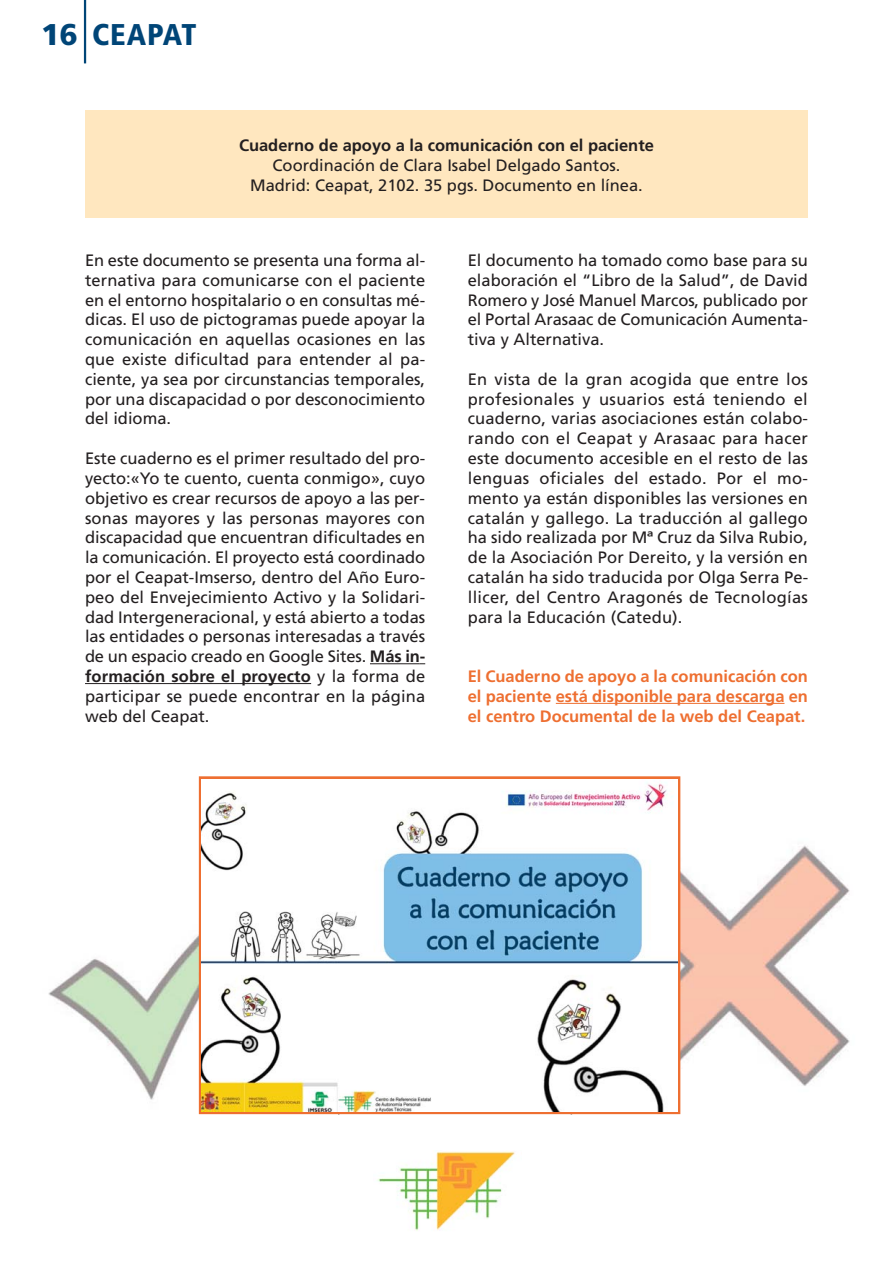
<style>
.page{position:relative;width:893px;height:1263px;background:#fff}
.page>*{position:absolute;margin:0;border:0;box-sizing:border-box;transform-origin:0 0}
.t1{font:900 condensed 30px "Frutiger";letter-spacing:.03em;color:#004577}
.t2{font:16.5px/19.8px "Frutiger";color:#231f20;text-align:justify}
.t3{font:700 16.5px/19.8px "Frutiger";color:#ee6f31;text-align:justify}
.s1{font-stretch:normal}
.s2{font-weight:700}
</style>
<div class="page">
<hr style="left:84px;top:0;width:2px;height:63px;background:#004577">
<div style="left:85px;top:111px;width:723px;height:107px;background:#ffe7bf"></div>
<hr style="left:370px;top:663px;width:50px;height:1px;background:#231f20">
<hr style="left:85px;top:683px;width:226px;height:1px;background:#231f20">
<hr style="left:556px;top:703px;width:228px;height:1px;background:#ee6f31">
<img style="left:48px;top:815px;width:802px;height:299px">
<img style="left:377px;top:1151px;width:138px;height:80px">
<div style="left:199px;top:776px;width:481px;height:338px;border:3px solid #ee6f31"></div>
<img style="left:202px;top:779px;width:475px;height:332px">
<p class="t1" style="left:41px;top:23px;width:157px"><span class="s1">16</span> CEAPAT</p>
<p class="t2" style="left:239px;top:137px;width:416px;text-align:center"><span class="s2">Cuaderno de apoyo a la comunicación con el paciente<br></span>Coordinación de Clara Isabel Delgado Santos.<br>Madrid: Ceapat, 2102. 35 pgs. Documento en línea.</p>
<p class="t2" style="left:85px;top:252px;width:342px">En este documento se presenta una forma al&shy;ternativa para comunicarse con el paciente en el entorno hospitalario o en consultas mé&shy;dicas. El uso de pictogramas puede apoyar la comunicación en aquellas ocasiones en las que existe dificultad para entender al pa&shy;ciente, ya sea por circunstancias temporales, por una discapacidad o por desconocimiento del idioma.</p>
<p class="t2" style="left:85px;top:450px;width:342px">Este cuaderno es el primer resultado del pro&shy;yecto:«Yo te cuento, cuenta conmigo», cuyo objetivo es crear recursos de apoyo a las per&shy;sonas mayores y las personas mayores con discapacidad que encuentran dificultades en la comunicación. El proyecto está coordinado por el Ceapat-Imserso, dentro del Año Euro&shy;peo del Envejecimiento Activo y la Solidari&shy;dad Intergeneracional, y está abierto a todas las entidades o personas interesadas a través de un espacio creado en Google Sites. <span class="s2">Más in&shy;formación sobre el proyecto</span> y la forma de participar se puede encontrar en la página web del Ceapat.</p>
<p class="t2" style="left:468px;top:252px;width:342px">El documento ha tomado como base para su elaboración el “Libro de la Salud”, de David Romero y José Manuel Marcos, publicado por el Portal Arasaac de Comunicación Aumenta&shy;tiva y Alternativa.</p>
<p class="t2" style="left:468px;top:370px;width:342px">En vista de la gran acogida que entre los profesionales y usuarios está teniendo el cuaderno, varias asociaciones están colabo&shy;rando con el Ceapat y Arasaac para hacer este documento accesible en el resto de las lenguas oficiales del estado. Por el mo&shy;mento ya están disponibles las versiones en catalán y gallego. La traducción al gallego ha sido realizada por Mª Cruz da Silva Rubio, de la Asociación Por Dereito, y la versión en catalán ha sido traducida por Olga Serra Pe&shy;llicer, del Centro Aragonés de Tecnologías para la Educación (Catedu).</p>
<p class="t3" style="left:468px;top:667px;width:342px">El Cuaderno de apoyo a la comunicación con el paciente está disponible para descarga en el centro Documental de la web del Ceapat.</p>
</div>
